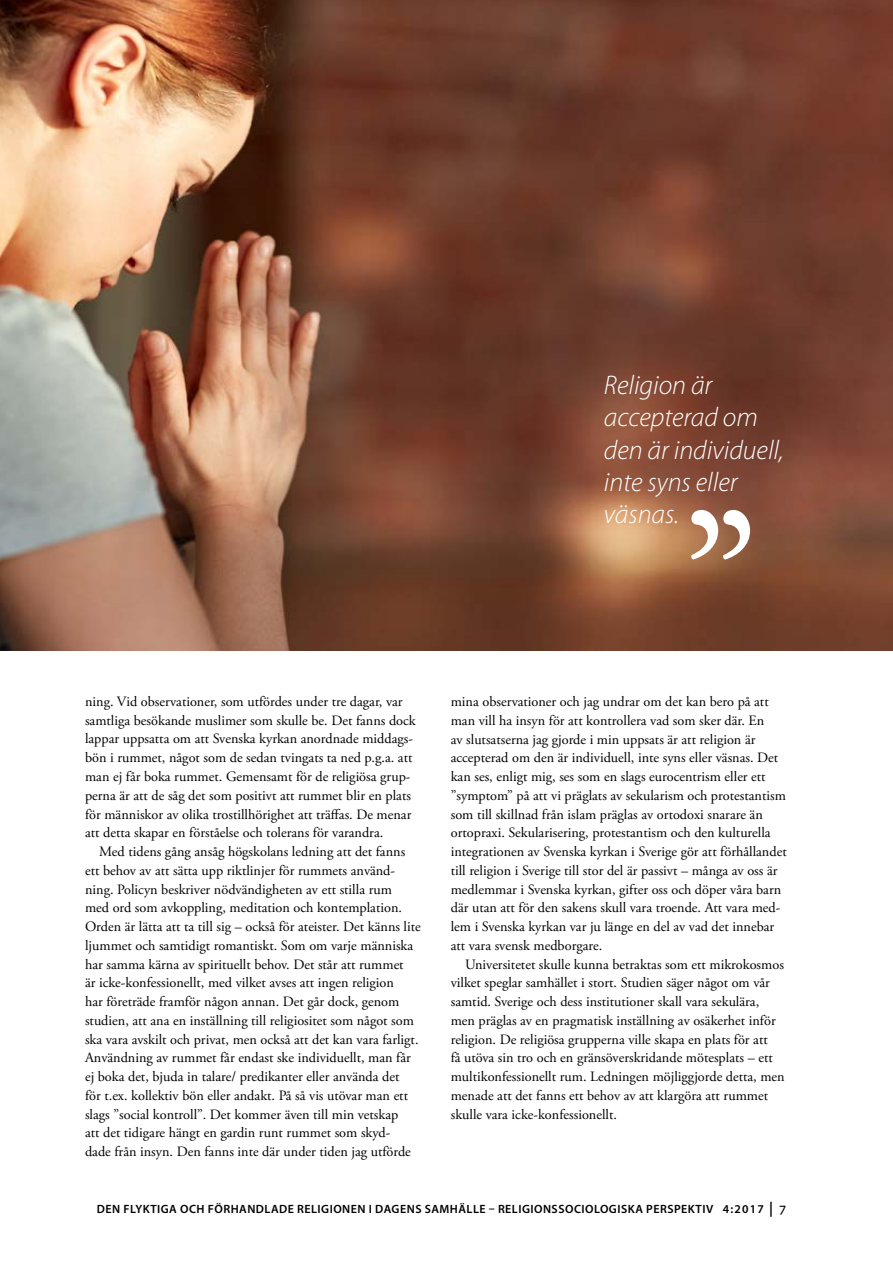
<style>
.page{position:relative;width:893px;height:1263px;background:#fff}
.page>*{position:absolute;margin:0;border:0;box-sizing:border-box;transform-origin:0 0}
.t1{font:italic 300 27px/32.4px "Myriad Pro";color:#fff}
.t2{font:14.25px/18.8px "Adobe Garamond Pro";color:#000}
.t3{font:600 12px "Myriad Pro";letter-spacing:.04em;color:#000}
.s1{font-size:15px}
.s2{font-weight:400;font-size:15px}
</style>
<div class="page">
<img style="left:0;top:0;width:893px;height:651px">
<svg style="left:691px;top:510px;width:59px;height:49px"></svg>
<h1 class="t1" style="left:604px;top:368px;width:181px">Religion är accepterad om den är individuell, inte syns eller väsnas.</h1>
<p class="t2" style="left:85px;top:692px;width:332px">ning. Vid observationer, som utfördes under tre dagar, var samtliga besökande muslimer som skulle be. Det fanns dock lappar uppsatta om att Svenska kyrkan anordnade middags&shy;bön i rummet, något som de sedan tvingats ta ned p.g.a. att man ej får boka rummet. Gemensamt för de religiösa grup&shy;perna är att de såg det som positivt att rummet blir en plats för människor av olika trostillhörighet att träffas. De menar att detta skapar en förståelse och tolerans för varandra.</p>
<p class="t2" style="left:85px;top:843px;width:337px;text-indent:14px">Med tidens gång ansåg högskolans ledning att det fanns ett behov av att sätta upp riktlinjer för rummets använd&shy;ning. Policyn beskriver nödvändigheten av ett stilla rum<br>med ord som avkoppling, meditation och kontemplation.<br>Orden är lätta att ta till sig – också för ateister. Det känns lite ljummet och samtidigt romantiskt. Som om varje människa har samma kärna av spirituellt behov. Det står att rummet<br>är icke-konfessionellt, med vilket avses att ingen religion<br>har företräde framför någon annan. Det går dock, genom studien, att ana en inställning till religiositet som något som ska vara avskilt och privat, men också att det kan vara farligt.<br>Användning av rummet får endast ske individuellt, man får ej boka det, bjuda in talare/ predikanter eller använda det<br>för t.ex. kollektiv bön eller andakt. På så vis utövar man ett slags ”social kontroll”. Det kommer även till min vetskap<br>att det tidigare hängt en gardin runt rummet som skyd-<br>dade från insyn. Den fanns inte där under tiden jag utförde</p>
<p class="t2" style="left:451px;top:693px;width:337px">mina observationer och jag undrar om det kan bero på att man vill ha insyn för att kontrollera vad som sker där. En<br>av slutsatserna jag gjorde i min uppsats är att religion är accepterad om den är individuell, inte syns eller väsnas. Det kan ses, enligt mig, ses som en slags eurocentrism eller ett ”symptom” på att vi präglats av sekularism och protestantism som till skillnad från islam präglas av ortodoxi snarare än ortopraxi. Sekularisering, protestantism och den kulturella integrationen av Svenska kyrkan i Sverige gör att förhållandet till religion i Sverige till stor del är passivt – många av oss är medlemmar i Svenska kyrkan, gifter oss och döper våra barn där utan att för den sakens skull vara troende. Att vara med&shy;lem i Svenska kyrkan var ju länge en del av vad det innebar att vara svensk medborgare.</p>
<p class="t2" style="left:451px;top:955px;width:335px;text-indent:14px">Universitetet skulle kunna betraktas som ett mikrokosmos vilket speglar samhället i stort. Studien säger något om vår samtid. Sverige och dess institutioner skall vara sekulära, men präglas av en pragmatisk inställning av osäkerhet inför religion. De religiösa grupperna ville skapa en plats för att<br>få utöva sin tro och en gränsöverskridande mötesplats – ett multikonfessionellt rum. Ledningen möjliggjorde detta, men menade att det fanns ett behov av att klargöra att rummet skulle vara icke-konfessionellt.</p>
<p class="t3" style="left:97px;top:1201px;width:691px">DEN FLYKTIGA OCH FÖRHANDLADE RELIGIONEN I DAGENS SAMHÄLLE – RELIGIONSSOCIOLOGISKA PERSPEKTIV 4:2017 <span class="s1">|</span> <span class="s2">7</span></p>
</div>
